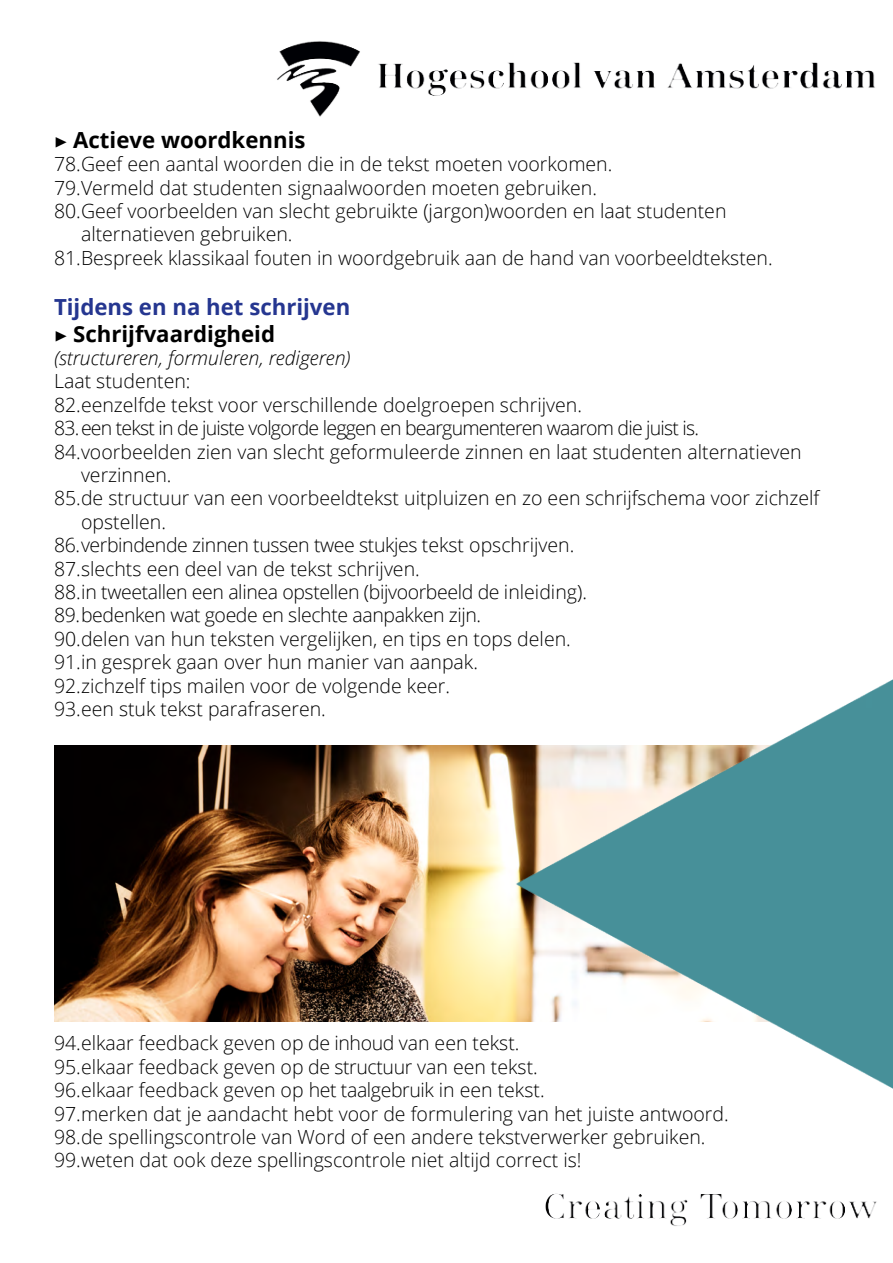
<style>
.page{position:relative;width:893px;height:1263px;background:#fff}
.page>*{position:absolute;margin:0;border:0;box-sizing:border-box;transform-origin:0 0}
.t1{font:700 22.2px/26.7px "Open Sans";color:#253690}
.t2{font:700 22.2px "Open Sans";color:#000}
.t3{font:300 19.5px/23.4px "Open Sans";color:#000}
.t4{font:300 19.5px "Open Sans";letter-spacing:-.02em;color:#000}
.t5{font:300 19.5px "Open Sans";letter-spacing:-.04em;color:#000}
.t6{font:italic 300 19.5px "Open Sans";color:#000}
.s1{font-family:"Minion Pro";font-weight:400}
.s2{font-family:"Minion Pro";font-weight:400;color:#000}
.s3{color:#000}
</style>
<div class="page">
<img style="left:54px;top:41px;width:839px;height:1185px">
<p class="t2" style="left:54px;top:124px;width:253px"><span class="s1">▶</span> Actieve woordkennis</p>
<p class="t3" style="left:54px;top:152px;width:560px">78.Geef een aantal woorden die in de tekst moeten voorkomen.</p>
<p class="t3" style="left:54px;top:175px;width:544px">79.Vermeld dat studenten signaalwoorden moeten gebruiken.</p>
<p class="t3" style="left:54px;top:199px;width:674px">80.Geef voorbeelden van slecht gebruikte (jargon)woorden en laat studenten</p>
<p class="t3" style="left:81px;top:222px;width:213px">alternatieven gebruiken.</p>
<p class="t3" style="left:54px;top:246px;width:720px">81.Bespreek klassikaal fouten in woordgebruik aan de hand van voorbeeldteksten.</p>
<p class="t1" style="left:54px;top:293px;width:298px">Tijdens en na het schrijven <span class="s2">▶</span> <span class="s3">Schrijfvaardigheid</span></p>
<p class="t6" style="left:54px;top:344px;width:298px">(structureren, formuleren, redigeren)</p>
<p class="t3" style="left:54px;top:369px;width:138px">Laat studenten:</p>
<p class="t3" style="left:54px;top:392px;width:529px">82.eenzelfde tekst voor verschillende doelgroepen schrijven.</p>
<p class="t5" style="left:54px;top:415px;width:647px">83.een tekst in de juiste volgorde leggen en beargumenteren waarom die juist is.</p>
<p class="t3" style="left:54px;top:439px;width:749px">84.voorbeelden zien van slecht geformuleerde zinnen en laat studenten alternatieven</p>
<p class="t3" style="left:81px;top:463px;width:92px">verzinnen.</p>
<p class="t3" style="left:54px;top:486px;width:767px">85.de structuur van een voorbeeldtekst uitpluizen en zo een schrijfschema voor zichzelf</p>
<p class="t3" style="left:81px;top:509px;width:87px">opstellen.</p>
<p class="t4" style="left:54px;top:532px;width:522px">86.verbindende zinnen tussen twee stukjes tekst opschrijven.</p>
<p class="t3" style="left:54px;top:556px;width:367px">87.slechts een deel van de tekst schrijven.</p>
<p class="t4" style="left:54px;top:578px;width:534px">88.in tweetallen een alinea opstellen (bijvoorbeeld de inleiding).</p>
<p class="t4" style="left:54px;top:602px;width:429px">89.bedenken wat goede en slechte aanpakken zijn.</p>
<p class="t3" style="left:54px;top:626px;width:518px">90.delen van hun teksten vergelijken, en tips en tops delen.</p>
<p class="t3" style="left:54px;top:650px;width:426px">91.in gesprek gaan over hun manier van aanpak.</p>
<p class="t3" style="left:54px;top:673px;width:398px">92.zichzelf tips mailen voor de volgende keer.</p>
<p class="t3" style="left:54px;top:697px;width:273px">93.een stuk tekst parafraseren.</p>
<p class="t3" style="left:54px;top:1031px;width:676px">94.elkaar feedback geven op de inhoud van een tekst.<br>95.elkaar feedback geven op de structuur van een tekst.<br>96.elkaar feedback geven op het taalgebruik in een tekst.<br>97.merken dat je aandacht hebt voor de formulering van het juiste antwoord.<br>98.de spellingscontrole van Word of een andere tekstverwerker gebruiken.<br>99.weten dat ook deze spellingscontrole niet altijd correct is!</p>
</div>
